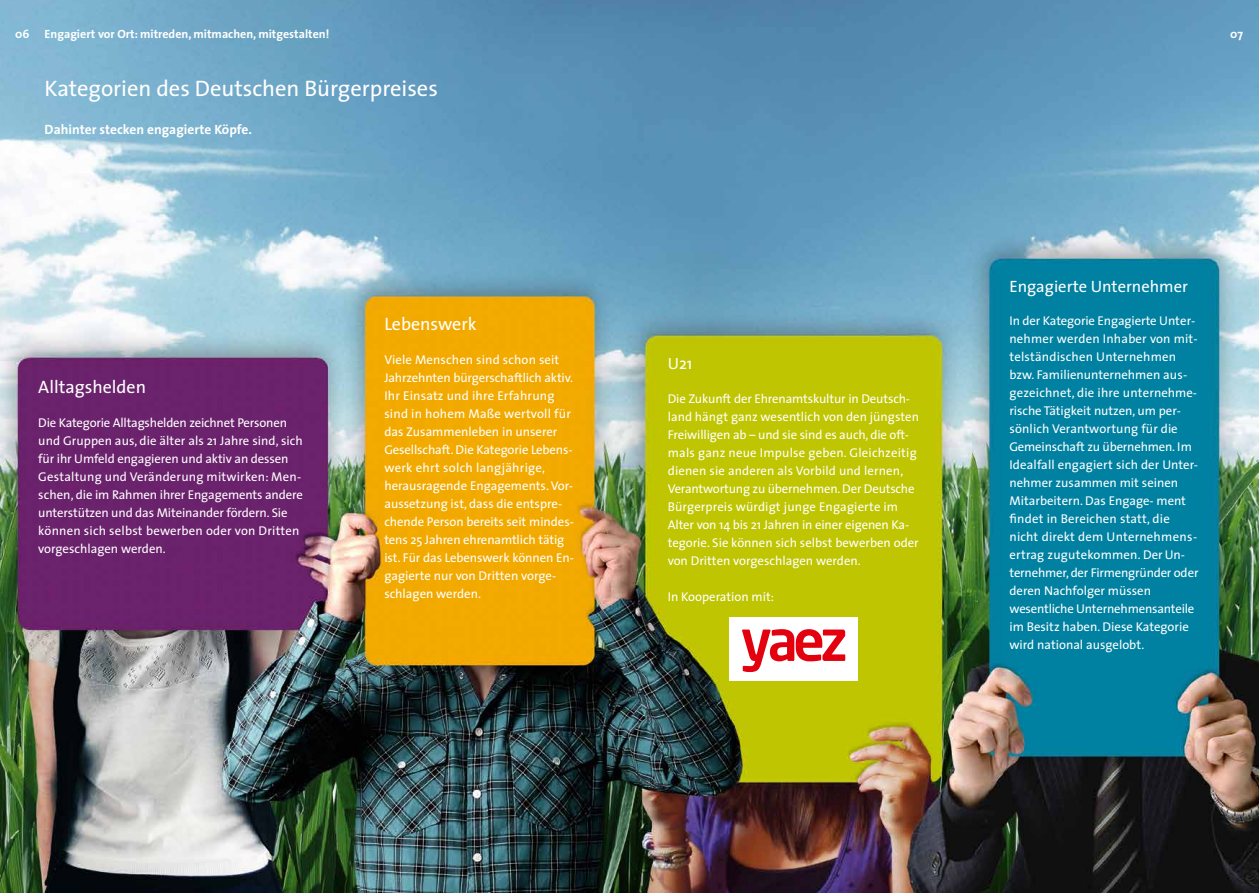
<style>
.page{position:relative;width:1259px;height:893px;background:#fff}
.page>*{position:absolute;margin:0;border:0;box-sizing:border-box;transform-origin:0 0}
.t1{font:22.5px "The Sans";color:#fff}
.t2{font:18px "The Sans";color:#fff}
.t3{font:16.5px "The Sans";color:#fff}
.t4{font:16.35px "The Sans";color:#fff}
.t5{font:700 13.5px "The Sans";color:#fff}
.t6{font:12.75px/18px "The Sans";color:#fff}
.t7{font:700 12px "The Sans";color:#fff}
</style>
<div class="page">
<img style="left:0;top:0;width:1259px;height:893px">
<div style="left:729px;top:617px;width:129px;height:63px;background:#fff"></div>
<svg style="left:742px;top:629px;width:103px;height:43px"></svg>
<p class="t7" style="left:15px;top:24px;width:16px">06</p>
<p class="t7" style="left:45px;top:24px;width:286px">Engagiert vor Ort: mitreden, mitmachen, mitgestalten!</p>
<h1 class="t1" style="left:45px;top:69px;width:395px">Kategorien des Deutschen Bürgerpreises</h1>
<p class="t5" style="left:45px;top:118px;width:209px">Dahinter stecken engagierte Köpfe.</p>
<h2 class="t2" style="left:38px;top:372px;width:109px">Alltagshelden</h2>
<p class="t6" style="left:38px;top:414px;width:266px">Die Kategorie Alltagshelden zeichnet Personen und Gruppen aus, die älter als 21 Jahre sind, sich für ihr Umfeld engagieren und aktiv an dessen Gestaltung und Veränderung mitwirken: Men&shy;schen, die im Rahmen ihrer Engagements andere unterstützen und das Miteinander fördern. Sie können sich selbst bewerben oder von Dritten vorgeschlagen werden.</p>
<h2 class="t2" style="left:384px;top:309px;width:94px">Lebenswerk</h2>
<p class="t6" style="left:384px;top:350px;width:191px">Viele Menschen sind schon seit<br>Jahrzehnten bürgerschaftlich aktiv.<br>Ihr Einsatz und ihre Erfahrung sind in hohem Maße wertvoll für das Zusammenleben in unserer<br>Gesellschaft. Die Kategorie Lebens&shy;werk ehrt solch langjährige, herausragende Engagements. Vor&shy;aussetzung ist, dass die entspre&shy;chende Person bereits seit mindes&shy;tens 25 Jahren ehrenamtlich tätig ist. Für das Lebenswerk können En&shy;gagierte nur von Dritten vorge&shy;schlagen werden.</p>
<p class="t7" style="left:1230px;top:24px;width:14px">07</p>
<p class="t4" style="left:668px;top:350px;width:26px">U21</p>
<p class="t6" style="left:668px;top:390px;width:253px">Die Zukunft der Ehrenamtskultur in Deutsch&shy;land hängt ganz wesentlich von den jüngsten Freiwilligen ab – und sie sind es auch, die oft&shy;mals ganz neue Impulse geben. Gleichzeitig dienen sie anderen als Vorbild und lernen, Verantwortung zu übernehmen. Der Deutsche Bürgerpreis würdigt junge Engagierte im Alter von 14 bis 21 Jahren in einer eigenen Ka&shy;tegorie. Sie können sich selbst bewerben oder von Dritten vorgeschlagen werden.</p>
<p class="t6" style="left:668px;top:588px;width:108px">In Kooperation mit:</p>
<p class="t3" style="left:1009px;top:273px;width:180px">Engagierte Unternehmer</p>
<p class="t6" style="left:1009px;top:311px;width:191px">In der Kategorie Engagierte Unter&shy;nehmer werden Inhaber von mit&shy;telständischen Unternehmen bzw. Familienunternehmen aus&shy;gezeichnet, die ihre unternehme&shy;rische Tätigkeit nutzen, um per&shy;sönlich Verantwortung für die<br>Gemeinschaft zu übernehmen. Im<br>Idealfall engagiert sich der Unter&shy;nehmer zusammen mit seinen<br>Mitarbeitern. Das Engage-- ment findet in Bereichen statt, die nicht direkt dem Unternehmens&shy;ertrag zugutekommen. Der Un&shy;ternehmer, der Firmengründer oder deren Nachfolger müssen wesentliche Unternehmensanteile im Besitz haben. Diese Kategorie wird national ausgelobt.</p>
</div>
